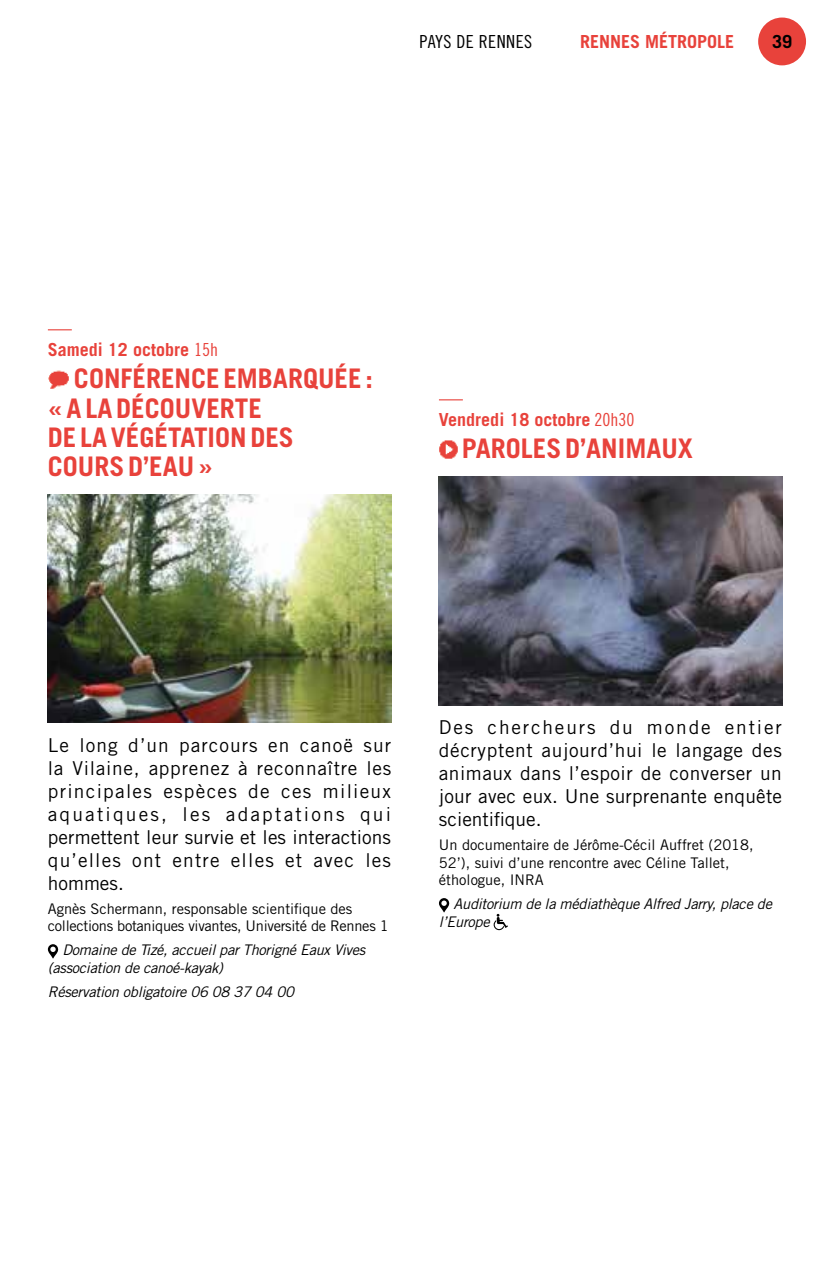
<style>
.page{position:relative;width:830px;height:1276px;background:#fff}
.page>*{position:absolute;margin:0;border:0;box-sizing:border-box;transform-origin:0 0}
.t1{font:700 27px/29.2px "Trade Gothic LT Std";color:#e8423b}
.t2{font:19.12px/22.9px "Trade Gothic LT Std";letter-spacing:.01em;color:#000;text-align:justify}
.t3{font:700 18px "Trade Gothic LT Std";color:#e8423b}
.t4{font:18px "Trade Gothic LT Std Cn 18";letter-spacing:.025em;color:#000}
.t5{font:700 18px "Trade Gothic LT Std";color:#000}
.t6{font:italic 14.62px/17.6px "Trade Gothic LT Std";letter-spacing:-.02em;color:#000}
.t7{font:14.62px/17.6px "Trade Gothic LT Std";color:#000}
.t8{font:14.62px/17.6px "Trade Gothic LT Std";letter-spacing:-.02em;color:#000}
.s1{font-family:"Trade Gothic LT Std Cn 18";font-weight:400}
</style>
<div class="page">
<div style="left:757px;top:18px;width:48px;height:47px;background:#e8423b;border-radius:50%"></div>
<svg style="left:48px;top:329px;width:24px;height:1px"></svg>
<img style="left:48px;top:370px;width:21px;height:18px">
<img style="left:48px;top:494px;width:343px;height:229px">
<svg style="left:48px;top:944px;width:11px;height:14px"></svg>
<svg style="left:439px;top:399px;width:23px;height:1px"></svg>
<img style="left:439px;top:440px;width:19px;height:18px">
<img style="left:438px;top:476px;width:343px;height:229px">
<svg style="left:439px;top:898px;width:10px;height:14px"></svg>
<svg style="left:493px;top:914px;width:14px;height:16px"></svg>
<p class="t4" style="left:419px;top:31px;width:114px">PAYS DE RENNES</p>
<p class="t3" style="left:579px;top:30px;width:156px">RENNES MÉTROPOLE</p>
<p class="t5" style="left:771px;top:30px;width:22px">39</p>
<p class="t3" style="left:48px;top:338px;width:172px">Samedi 12 octobre <span class="s1">15h</span></p>
<h1 class="t1" style="left:48px;top:364px;width:326px;text-indent:26px">CONFÉRENCE EMBARQUÉE : « A LA DÉCOUVERTE<br>DE LA VÉGÉTATION DES<br>COURS D’EAU »</h1>
<p class="t3" style="left:438px;top:408px;width:197px">Vendredi 18 octobre <span class="s1">20h30</span></p>
<h1 class="t1" style="left:461px;top:434px;width:232px">PAROLES D’ANIMAUX</h1>
<p class="t2" style="left:48px;top:733px;width:344px">Le long d’un parcours en canoë sur la Vilaine, apprenez à reconnaître les principales espèces de ces milieux aquatiques, les adaptations qui permettent leur survie et les interactions qu’elles ont entre elles et avec les hommes.</p>
<p class="t8" style="left:48px;top:899px;width:342px">Agnès Schermann, responsable scientifique des collections botaniques vivantes, Université de Rennes 1</p>
<p class="t6" style="left:48px;top:941px;width:319px;text-indent:15px">Domaine de Tizé, accueil par Thorigné Eaux Vives (association de canoé-kayak)</p>
<p class="t6" style="left:48px;top:983px;width:247px">Réservation obligatoire 06 08 37 04 00</p>
<p class="t2" style="left:438px;top:716px;width:344px">Des chercheurs du monde entier décryptent aujourd’hui le langage des animaux dans l’espoir de converser un jour avec eux. Une surprenante enquête scientifique.</p>
<p class="t7" style="left:438px;top:836px;width:316px">Un documentaire de Jérôme-Cécil Auffret (2018,<br>52’), suivi d’une rencontre avec Céline Tallet, éthologue, INRA</p>
<p class="t6" style="left:438px;top:895px;width:334px;text-indent:15px">Auditorium de la médiathèque Alfred Jarry, place de l’Europe</p>
</div>
